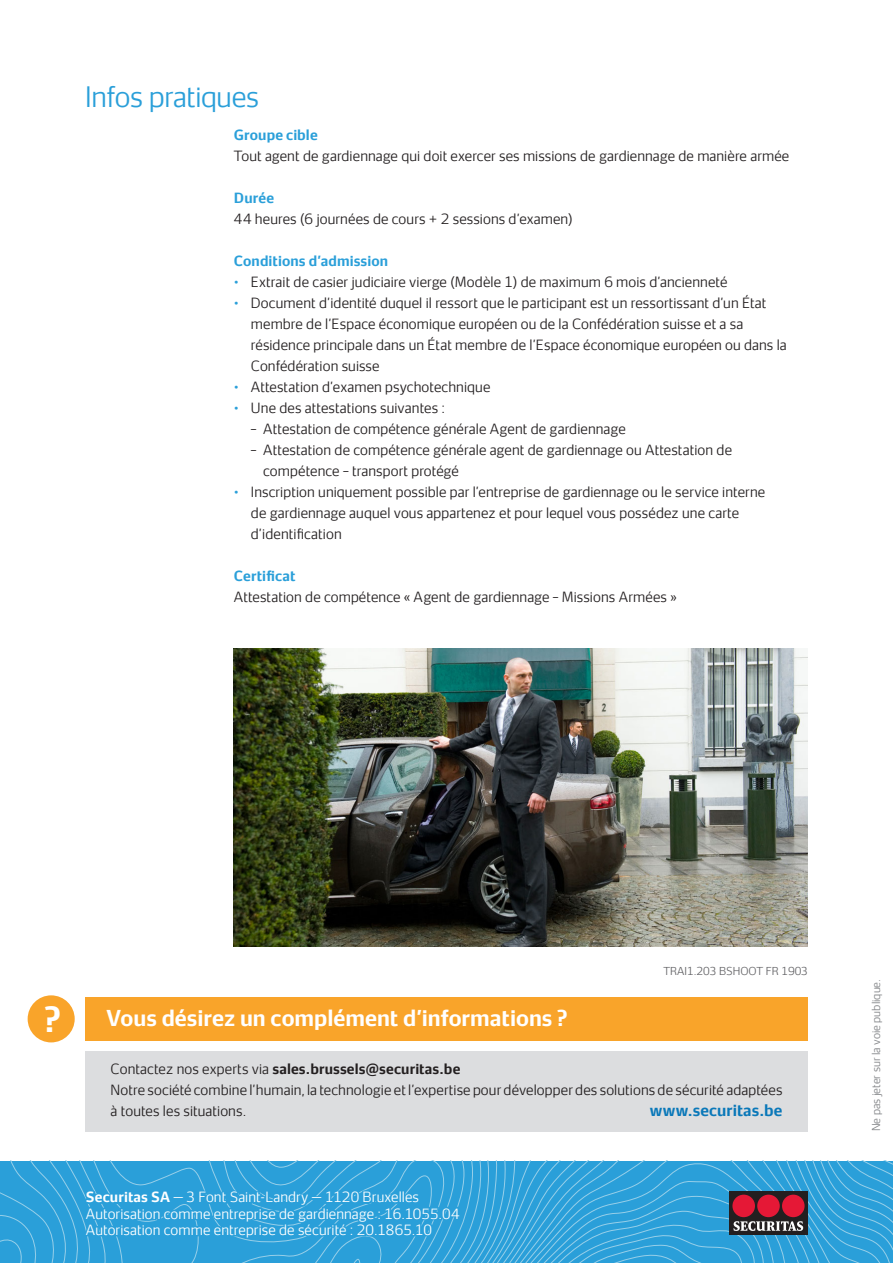
<style>
.page{position:relative;width:893px;height:1263px;background:#fff}
.page>*{position:absolute;margin:0;border:0;box-sizing:border-box;transform-origin:0 0}
.t1{font:700 33.15px "Securitas Sans TT";color:#fff}
.PS_Title_2{font:27px "Securitas Sans TT";letter-spacing:-.01em;color:#2a9fd9}
.t2{font:700 21px "Securitas Sans TT";color:#fff}
.t3{font:700 15px "Securitas Sans TT";letter-spacing:.005em;color:#0a78b9}
.PS_Body{font:13.5px/21px "Securitas Sans TT";letter-spacing:.01em;color:#231f20}
.t4{font:13.5px/16.2px "Securitas Sans TT";letter-spacing:.01em;color:#fff}
.PS_Body_Bold_Blue{font:700 13.5px "Securitas Sans TT";letter-spacing:.01em;color:#2a9fd9}
.t5{font:10.5px "Securitas Sans TT";color:#808285}
.PS_CODE_Bottom_p1{font:10.5px "Securitas Sans TT";color:#636366}
.s1{font-weight:700;color:#2a9fd9}
.s2{font-weight:700}
</style>
<div class="page">
<svg style="left:0;top:1161px;width:893px;height:102px;background:#32a2da"></svg>
<div style="left:85px;top:997px;width:723px;height:44px;background:#f9a42a"></div>
<div style="left:85px;top:1051px;width:723px;height:80px;background:#dcdddf"></div>
<div style="left:28px;top:995px;width:47px;height:47px;background:#f9a42a;border-radius:50%"></div>
<svg style="left:82px;top:1161px;width:746px;height:102px;background:#359dd2"></svg>
<img style="left:234px;top:649px;width:574px;height:297px">
<p class="PS_Title_2" style="left:85px;top:74px;width:176px">Infos pratiques</p>
<p class="PS_Body_Bold_Blue" style="left:234px;top:123px;width:85px">Groupe cible</p>
<p class="PS_Body" style="left:234px;top:144px;width:557px">Tout agent de gardiennage qui doit exercer ses missions de gardiennage de manière armée</p>
<p class="PS_Body_Bold_Blue" style="left:234px;top:186px;width:42px">Durée</p>
<p class="PS_Body" style="left:234px;top:207px;width:340px">44 heures (6 journées de cours + 2 sessions d’examen)</p>
<p class="PS_Body_Bold_Blue" style="left:234px;top:249px;width:156px">Conditions d’admission</p>
<p class="PS_Body" style="left:234px;top:270px;width:495px"><span class="s1">•</span> Extrait de casier judiciaire vierge (Modèle 1) de maximum 6 mois d’ancienneté</p>
<p class="PS_Body" style="left:251px;top:291px;width:537px;text-indent:-17px"><span class="s1">•</span> Document d’identité duquel il ressort que le participant est un ressortissant d’un État membre de l’Espace économique européen ou de la Confédération suisse et a sa résidence principale dans un État membre de l’Espace économique européen ou dans la Confédération suisse</p>
<p class="PS_Body" style="left:234px;top:375px;width:258px"><span class="s1">•</span> Attestation d’examen psychotechnique</p>
<p class="PS_Body" style="left:234px;top:396px;width:213px"><span class="s1">•</span> Une des attestations suivantes :</p>
<p class="PS_Body" style="left:251px;top:417px;width:376px">– Attestation de compétence générale Agent de gardiennage</p>
<p class="PS_Body" style="left:263px;top:438px;width:470px;text-indent:-12px">– Attestation de compétence générale agent de gardiennage ou Attestation de compétence – transport protégé</p>
<p class="PS_Body" style="left:251px;top:480px;width:516px;text-indent:-17px"><span class="s1">•</span> Inscription uniquement possible par l’entreprise de gardiennage ou le service interne de gardiennage auquel vous appartenez et pour lequel vous possédez une carte d’identification</p>
<p class="PS_Body_Bold_Blue" style="left:234px;top:564px;width:63px">Certificat</p>
<p class="PS_Body" style="left:234px;top:585px;width:444px">Attestation de compétence « Agent de gardiennage – Missions Armées »</p>
<h1 class="t1" style="left:44px;top:990px;width:18px">?</h1>
<p class="PS_CODE_Bottom_p1" style="left:663px;top:963px;width:146px">TRAI1.203 BSHOOT FR 1903</p>
<h3 class="t2" style="left:106px;top:1000px;width:463px">Vous désirez un complément d’informations ?</h3>
<p class="PS_Body" style="left:111px;top:1057px;width:673px">Contactez nos experts via <span class="s2">sales.brussels@securitas.be<br></span>Notre société combine l’humain, la technologie et l’expertise pour développer des solutions de sécurité adaptées à toutes les situations.</p>
<p class="t3" style="left:650px;top:1097px;width:134px">www.securitas.be</p>
<p class="t4" style="left:86px;top:1188px;width:375px"><span class="s2">Securitas SA</span> — 3 Font Saint-Landry — 1120 Bruxelles<br>Autorisation comme entreprise de gardiennage : 16.1055.04<br>Autorisation comme entreprise de sécurité : 20.1865.10</p>
<p class="t5" style="left:867px;top:1131px;width:154px;rotate:-90deg">Ne pas jeter sur la voie publique.</p>
</div>
